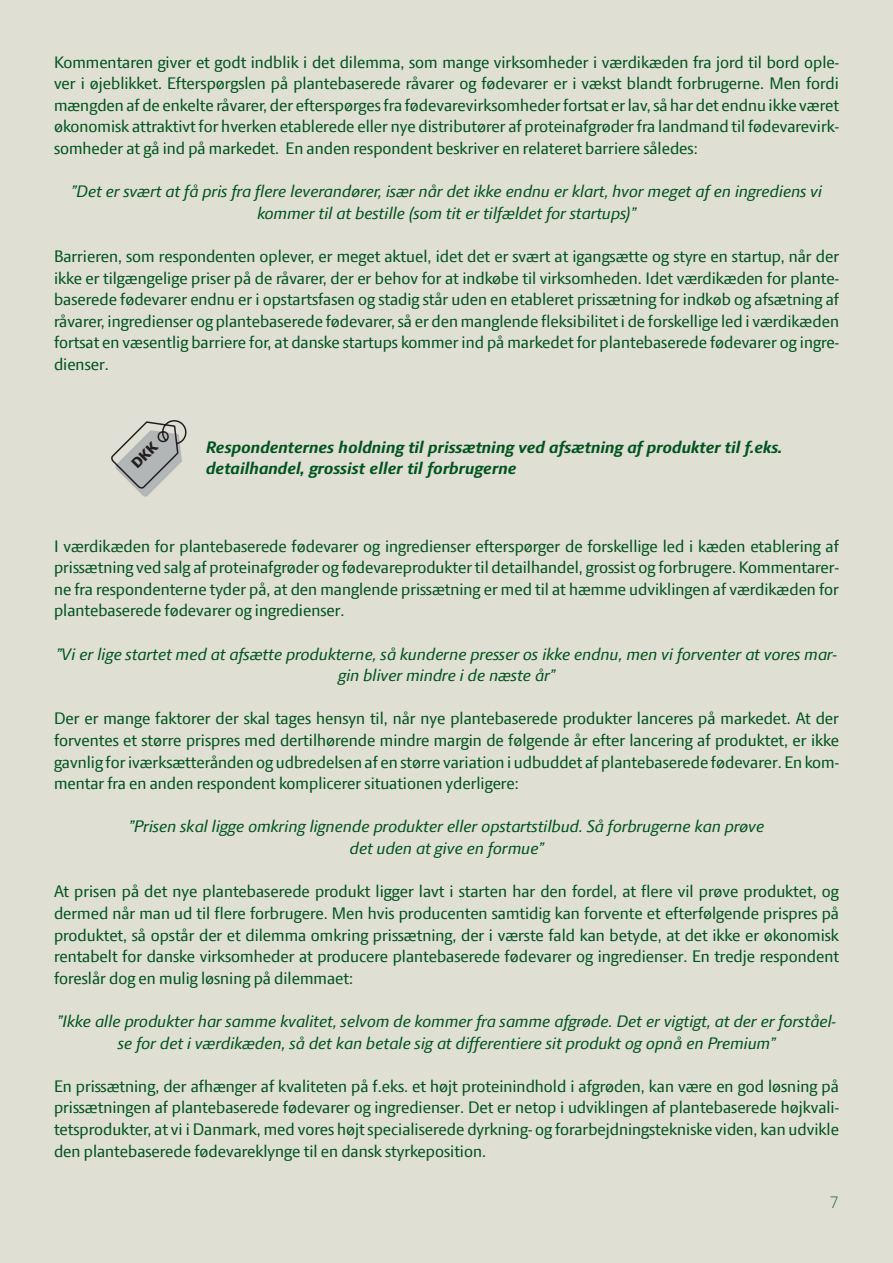
<style>
.page{position:relative;width:893px;height:1263px;background:#fff}
.page>*{position:absolute;margin:0;border:0;box-sizing:border-box;transform-origin:0 0}
.t1{font:18px/21.6px "LF Press Sans";color:#00541f;text-align:justify}
.t2{font:italic 18px/21.6px "LF Press Sans";color:#00541f;text-align:center}
.t3{font:italic 700 18px "LF Press Sans";color:#00541f}
.t4{font:300 18px "LF Press Sans";color:#085028}
</style>
<div class="page">
<div style="left:0;top:0;width:892px;height:1263px;background:#e0dfd3"></div>
<svg style="left:111px;top:420px;width:76px;height:77px"></svg>
<p class="t1" style="left:54px;top:51px;width:786px">Kommentaren giver et godt indblik i det dilemma, som mange virksomheder i værdikæden fra jord til bord ople&shy;ver i øjeblikket. Efterspørgslen på plantebaserede råvarer og fødevarer er i vækst blandt forbrugerne. Men fordi mængden af de enkelte råvarer, der efterspørges fra fødevarevirksomheder fortsat er lav, så har det endnu ikke været økonomisk attraktivt for hverken etablerede eller nye distributører af proteinafgrøder fra landmand til fødevarevirk&shy;somheder at gå ind på markedet. En anden respondent beskriver en relateret barriere således:</p>
<p class="t2" style="left:71px;top:180px;width:752px">”Det er svært at få pris fra flere leverandører, især når det ikke endnu er klart, hvor meget af en ingrediens vi kommer til at bestille (som tit er tilfældet for startups)”</p>
<p class="t1" style="left:54px;top:245px;width:786px">Barrieren, som respondenten oplever, er meget aktuel, idet det er svært at igangsætte og styre en startup, når der ikke er tilgængelige priser på de råvarer, der er behov for at indkøbe til virksomheden. Idet værdikæden for plante&shy;baserede fødevarer endnu er i opstartsfasen og stadig står uden en etableret prissætning for indkøb og afsætning af råvarer, ingredienser og plantebaserede fødevarer, så er den manglende fleksibilitet i de forskellige led i værdikæden fortsat en væsentlig barriere for, at danske startups kommer ind på markedet for plantebaserede fødevarer og ingre&shy;dienser.</p>
<p class="t3" style="left:206px;top:437px;width:578px">Respondenternes holdning til prissætning ved afsætning af produkter til f.eks.</p>
<p class="t3" style="left:206px;top:458px;width:312px">detailhandel, grossist eller til forbrugerne</p>
<p class="t1" style="left:54px;top:535px;width:786px">I værdikæden for plantebaserede fødevarer og ingredienser efterspørger de forskellige led i kæden etablering af prissætning ved salg af proteinafgrøder og fødevareprodukter til detailhandel, grossist og forbrugere. Kommentarer&shy;ne fra respondenterne tyder på, at den manglende prissætning er med til at hæmme udviklingen af værdikæden for plantebaserede fødevarer og ingredienser.</p>
<p class="t2" style="left:56px;top:643px;width:782px">”Vi er lige startet med at afsætte produkterne, så kunderne presser os ikke endnu, men vi forventer at vores mar&shy;gin bliver mindre i de næste år”</p>
<p class="t1" style="left:54px;top:707px;width:786px">Der er mange faktorer der skal tages hensyn til, når nye plantebaserede produkter lanceres på markedet. At der forventes et større prispres med dertilhørende mindre margin de følgende år efter lancering af produktet, er ikke gavnlig for iværksætterånden og udbredelsen af en større variation i udbuddet af plantebaserede fødevarer. En kom&shy;mentar fra en anden respondent komplicerer situationen yderligere:</p>
<p class="t2" style="left:129px;top:816px;width:637px">”Prisen skal ligge omkring lignende produkter eller opstartstilbud. Så forbrugerne kan prøve</p>
<p class="t2" style="left:349px;top:837px;width:196px">det uden at give en formue”</p>
<p class="t1" style="left:54px;top:880px;width:786px">At prisen på det nye plantebaserede produkt ligger lavt i starten har den fordel, at flere vil prøve produktet, og dermed når man ud til flere forbrugere. Men hvis producenten samtidig kan forvente et efterfølgende prispres på produktet, så opstår der et dilemma omkring prissætning, der i værste fald kan betyde, at det ikke er økonomisk rentabelt for danske virksomheder at producere plantebaserede fødevarer og ingredienser. En tredje respondent foreslår dog en mulig løsning på dilemmaet:</p>
<p class="t2" style="left:57px;top:1010px;width:780px">”Ikke alle produkter har samme kvalitet, selvom de kommer fra samme afgrøde. Det er vigtigt, at der er forståel&shy;se for det i værdikæden, så det kan betale sig at differentiere sit produkt og opnå en Premium”</p>
<p class="t1" style="left:54px;top:1075px;width:786px">En prissætning, der afhænger af kvaliteten på f.eks. et højt proteinindhold i afgrøden, kan være en god løsning på prissætningen af plantebaserede fødevarer og ingredienser. Det er netop i udviklingen af plantebaserede højkvali&shy;tetsprodukter, at vi i Danmark, med vores højt specialiserede dyrkning- og forarbejdningstekniske viden, kan udvikle den plantebaserede fødevareklynge til en dansk styrkeposition.</p>
<p class="t4" style="left:830px;top:1192px;width:10px">7</p>
</div>
